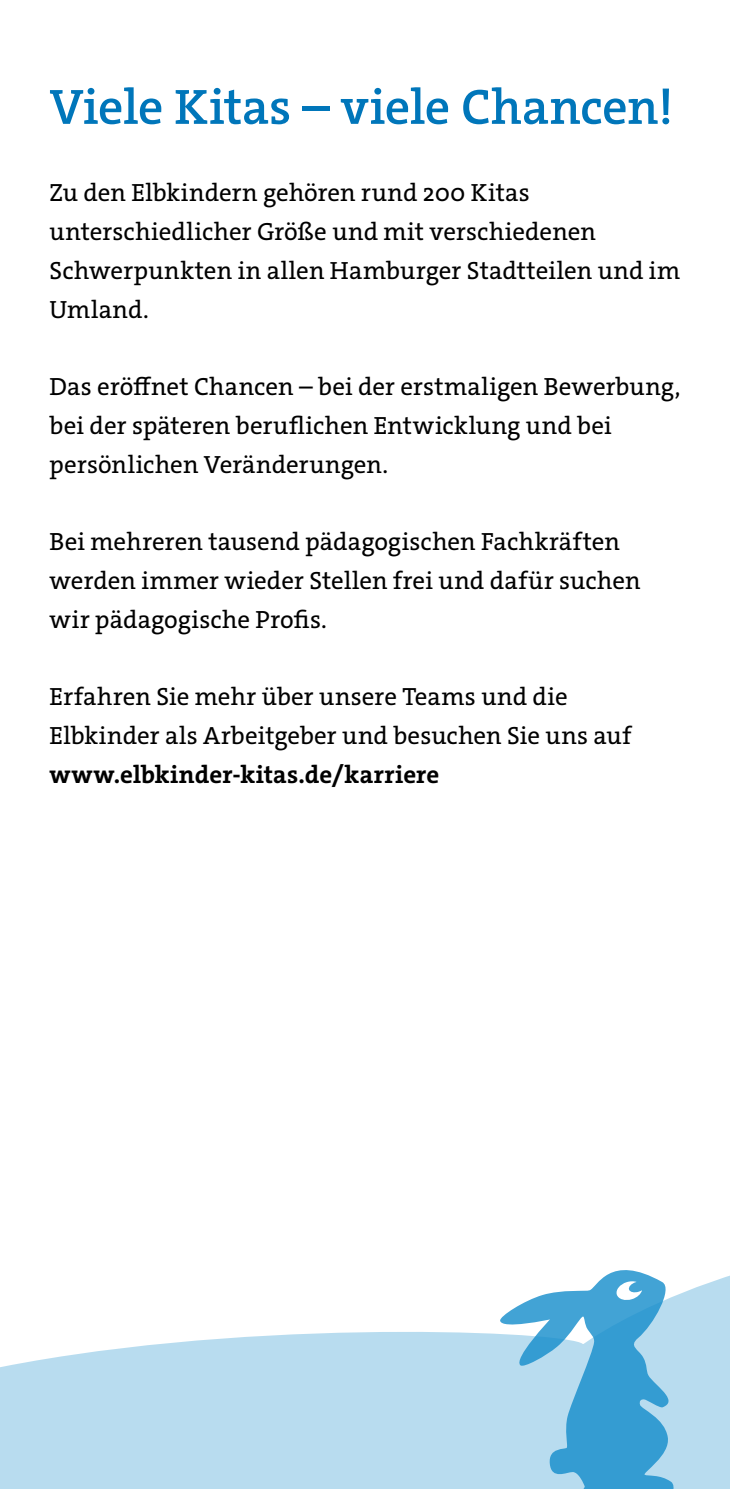
<style>
.page{position:relative;width:730px;height:1489px;background:#fff}
.page>*{position:absolute;margin:0;border:0;box-sizing:border-box;transform-origin:0 0}
.t1{font:600 50px "The Serif E2 s";letter-spacing:-.005em;color:#0076ba}
.t2{font:25px/38.8px "The Serif E2 s";letter-spacing:.005em;color:#000}
.t3{font:700 25px "The Serif E2 s";letter-spacing:.005em;color:#000}
</style>
<div class="page">
<svg style="left:0;top:1275px;width:730px;height:213px;fill:#b8dcef"></svg>
<svg style="left:499px;top:1270px;width:178px;height:218px;background:#7fc0e2"></svg>
<h1 class="t1" style="left:50px;top:75px;width:625px">Viele Kitas – viele Chancen!</h1>
<p class="t2" style="left:50px;top:174px;width:632px">Zu den Elbkindern gehören rund 200 Kitas unterschiedlicher Größe und mit verschiedenen Schwerpunkten in allen Hamburger Stadtteilen und im Umland.</p>
<p class="t2" style="left:50px;top:367px;width:632px">Das eröffnet Chancen – bei der erstmaligen Bewerbung, bei der späteren beruflichen Entwicklung und bei persönlichen Veränderungen.</p>
<p class="t2" style="left:50px;top:522px;width:593px">Bei mehreren tausend pädagogischen Fachkräften werden immer wieder Stellen frei und dafür suchen wir pädagogische Profis.</p>
<p class="t2" style="left:50px;top:677px;width:583px">Erfahren Sie mehr über unsere Teams und die<br>Elbkinder als Arbeitgeber und besuchen Sie uns auf</p>
<p class="t3" style="left:50px;top:758px;width:391px">www.elbkinder-kitas.de/karriere</p>
</div>
